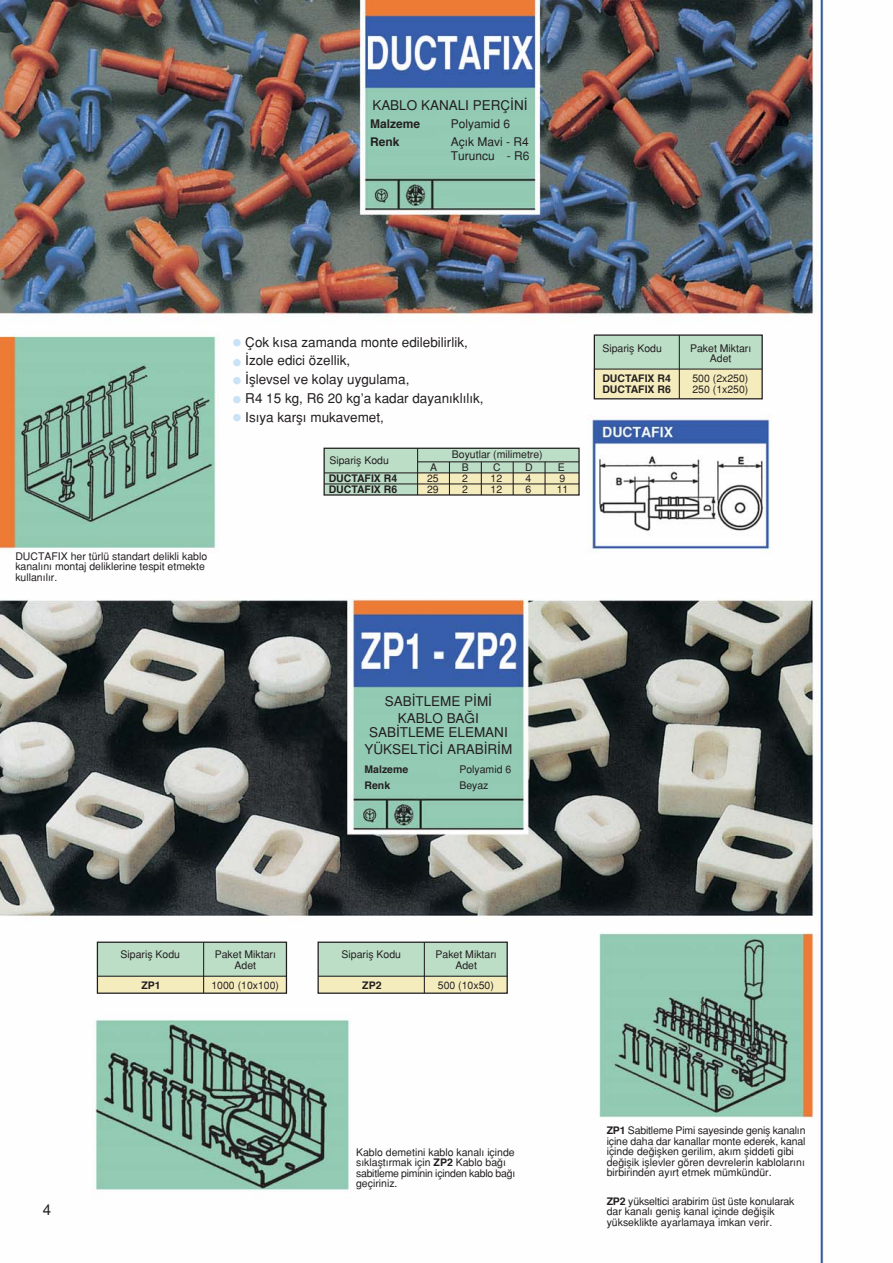
<style>
.page{position:relative;width:893px;height:1263px;background:#fff}
.page>*{position:absolute;margin:0;border:0;box-sizing:border-box;transform-origin:0 0}
.t1{font:30px "Helvetica Turk";color:#cae2f5}
.t2{font:15px "Helvetica Turk";color:#231f20}
.t3{font:13.5px/18.8px "Helvetica Turk";color:#231f20;text-align:center}
.t4{font:12px/13.5px "Helvetica Turk";color:#231f20}
.t5{font:700 12px "Helvetica";color:#231f20}
.t6{font:10.5px/10.5px "Helvetica Turk";color:#231f20}
.t7{font:700 10.5px/11.2px "Helvetica";color:#231f20}
.s1{font-family:"Helvetica";font-weight:700}
</style>
<div class="page">
<img style="left:0;top:1px;width:824px;height:1261px">
<div style="left:418px;top:473px;width:161px;height:22px;background:#f5ecbd"></div>
<div style="left:418px;top:448px;width:161px;height:25px;background:#bcdec7"></div>
<div style="left:324px;top:448px;width:94px;height:47px;background:#bcdec7"></div>
<div style="left:323px;top:448px;width:257px;height:48px;border:1px solid #231f20"></div>
<hr style="left:324px;top:483px;width:255px;height:1px;background:#231f20">
<hr style="left:324px;top:472px;width:255px;height:1px;background:#231f20">
<hr style="left:418px;top:461px;width:161px;height:1px;background:#231f20">
<hr style="left:417px;top:448px;width:1px;height:47px;background:#231f20">
<hr style="left:449px;top:462px;width:1px;height:33px;background:#231f20">
<hr style="left:481px;top:462px;width:1px;height:33px;background:#231f20">
<hr style="left:513px;top:462px;width:1px;height:33px;background:#231f20">
<hr style="left:544px;top:462px;width:2px;height:33px;background:#231f20">
<div style="left:594px;top:369px;width:168px;height:30px;background:#f5ecbd"></div>
<div style="left:594px;top:335px;width:168px;height:34px;background:#bcdec7"></div>
<div style="left:594px;top:334px;width:169px;height:65px;border:1px solid #231f20"></div>
<hr style="left:594px;top:369px;width:168px;height:1px;background:#231f20">
<hr style="left:679px;top:335px;width:1px;height:64px;background:#231f20">
<div style="left:318px;top:976px;width:189px;height:17px;background:#f5ecbd"></div>
<div style="left:318px;top:942px;width:189px;height:34px;background:#bcdec7"></div>
<div style="left:317px;top:941px;width:191px;height:53px;border:1px solid #231f20"></div>
<hr style="left:318px;top:976px;width:189px;height:1px;background:#231f20">
<hr style="left:424px;top:942px;width:1px;height:51px;background:#231f20">
<div style="left:98px;top:976px;width:188px;height:17px;background:#f5ecbd"></div>
<div style="left:98px;top:942px;width:188px;height:34px;background:#bcdec7"></div>
<div style="left:97px;top:941px;width:190px;height:53px;border:1px solid #231f20"></div>
<hr style="left:97px;top:976px;width:189px;height:1px;background:#231f20">
<hr style="left:203px;top:942px;width:1px;height:51px;background:#231f20">
<p class="t3" style="left:372px;top:98px;width:157px">KABLO KANALI PERÇ‹N‹</p>
<p class="t5" style="left:370px;top:119px;width:51px">Malzeme</p>
<p class="t4" style="left:451px;top:119px;width:61px">Polyamid 6</p>
<p class="t5" style="left:370px;top:137px;width:31px">Renk</p>
<p class="t4" style="left:451px;top:137px;width:80px">Aç›k Mavi - R4<br>Turuncu - R6</p>
<p class="t6" style="left:15px;top:552px;width:193px">DUCTAFIX her türlü standart delikli kablo kanal›n› montaj deliklerine tespit etmekte kullan›l›r.</p>
<p class="t3" style="left:245px;top:334px;width:240px;text-align:left">Çok k›sa zamanda monte edilebilirlik, ‹zole edici özellik,<br>‹fllevsel ve kolay uygulama,<br>R4 15 kg, R6 20 kg’a kadar dayan›kl›l›k,<br>Is›ya karfl› mukavemet,</p>
<h1 class="t1" style="left:232px;top:331px;width:12px">•</h1>
<h1 class="t1" style="left:232px;top:351px;width:12px">•</h1>
<h1 class="t1" style="left:232px;top:369px;width:12px">•</h1>
<h1 class="t1" style="left:232px;top:388px;width:12px">•</h1>
<h1 class="t1" style="left:232px;top:406px;width:12px">•</h1>
<p class="t6" style="left:329px;top:456px;width:61px">Siparifl Kodu</p>
<p class="t6" style="left:452px;top:450px;width:92px">Boyutlar (milimetre)</p>
<p class="t6" style="left:430px;top:463px;width:8px">A</p>
<p class="t6" style="left:493px;top:463px;width:9px">C</p>
<p class="t6" style="left:525px;top:463px;width:9px">D</p>
<p class="t6" style="left:558px;top:463px;width:8px">E</p>
<p class="t6" style="left:462px;top:463px;width:8px">B</p>
<p class="t7" style="left:329px;top:474px;width:70px">DUCTAFIX R4<br>DUCTAFIX R6</p>
<p class="t6" style="left:427px;top:474px;width:13px;line-height:11.2px">25<br>29</p>
<p class="t6" style="left:462px;top:474px;width:7px;line-height:11.2px">2<br>2</p>
<p class="t6" style="left:491px;top:474px;width:13px;line-height:11.2px">12<br>12</p>
<p class="t6" style="left:526px;top:474px;width:7px;line-height:11.2px">4<br>6</p>
<p class="t6" style="left:557px;top:474px;width:13px;line-height:11.2px">9<br>11</p>
<p class="t6" style="left:602px;top:344px;width:61px">Siparifl Kodu</p>
<p class="t6" style="left:690px;top:344px;width:63px;text-align:center">Paket Miktar›<br>Adet</p>
<p class="t7" style="left:602px;top:374px;width:70px">DUCTAFIX R4<br>DUCTAFIX R6</p>
<p class="t6" style="left:692px;top:374px;width:57px;line-height:11.2px">500 (2x250)<br>250 (1x250)</p>
<p class="t3" style="left:385px;top:694px;width:109px;line-height:17.2px">SAB‹TLEME P‹M‹<br>KABLO BA⁄I</p>
<p class="t3" style="left:365px;top:725px;width:149px;line-height:17.2px">SAB‹TLEME ELEMANI<br>YÜKSELT‹C‹ ARAB‹R‹M</p>
<p class="t7" style="left:365px;top:764px;width:45px">Malzeme</p>
<p class="t6" style="left:459px;top:765px;width:53px">Polyamid 6</p>
<p class="t7" style="left:365px;top:781px;width:27px">Renk</p>
<p class="t6" style="left:459px;top:781px;width:31px">Beyaz</p>
<h2 class="t2" style="left:43px;top:1204px;width:10px">4</h2>
<p class="t6" style="left:121px;top:950px;width:61px">Siparifl Kodu</p>
<p class="t6" style="left:215px;top:950px;width:63px;text-align:center">Paket Miktar›<br>Adet</p>
<p class="t7" style="left:142px;top:980px;width:21px">ZP1</p>
<p class="t6" style="left:211px;top:981px;width:69px">1000 (10x100)</p>
<p class="t6" style="left:342px;top:950px;width:61px">Siparifl Kodu</p>
<p class="t6" style="left:436px;top:950px;width:63px;text-align:center">Paket Miktar›<br>Adet</p>
<p class="t7" style="left:362px;top:980px;width:21px">ZP2</p>
<p class="t6" style="left:438px;top:981px;width:57px">500 (10x50)</p>
<p class="t6" style="left:356px;top:1148px;width:161px">Kablo demetini kablo kanal› içinde s›klaflt›rmak için <span class="s1">ZP2</span> Kablo ba¤› sabitleme piminin içinden kablo ba¤› geçiriniz.</p>
<p class="t6" style="left:607px;top:1126px;width:200px"><span class="s1">ZP1</span> Sabitleme Pimi sayesinde genifl kanal›n içine daha dar kanallar monte ederek, kanal içinde de¤iflken gerilim, ak›m fliddeti gibi de¤iflik ifllevler gören devrelerin kablolar›n› birbirinden ay›rt etmek mümkündür.</p>
<p class="t6" style="left:607px;top:1197px;width:189px"><span class="s1">ZP2</span> yükseltici arabirim üst üste konularak dar kanal› genifl kanal içinde de¤iflik yükseklikte ayarlamaya imkan verir.</p>
</div>
